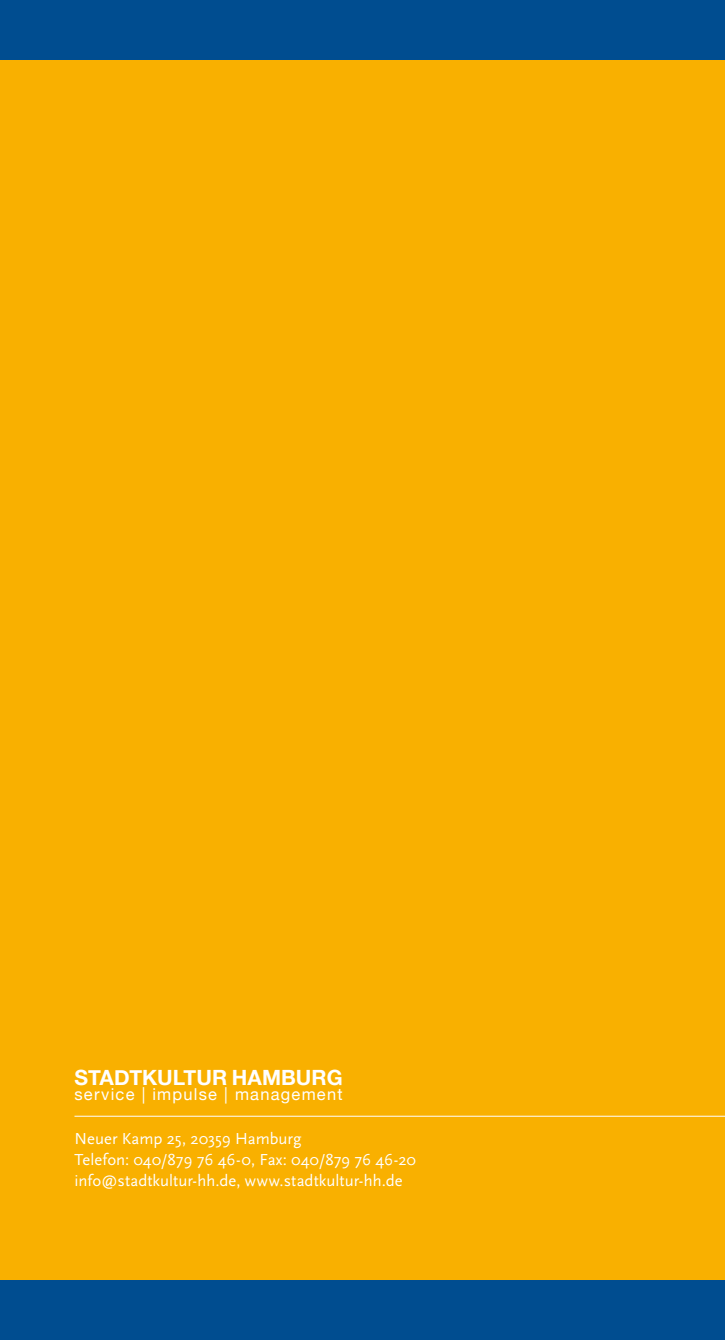
<style>
.page{position:relative;width:725px;height:1340px;background:#fff}
.page>*{position:absolute;margin:0;border:0;box-sizing:border-box;transform-origin:0 0}
.t1{font:700 21px "Helvetica Neue";color:#fff}
.t2{font:16.62px/21px "Scala Sans";color:#fff}
.t3{font:16.45px "Helvetica Neue";letter-spacing:.075em;color:#fff}
</style>
<div class="page">
<div style="left:0;top:60px;width:724px;height:1220px;background:#f9b000"></div>
<div style="left:0;top:0;width:724px;height:60px;background:#004d90"></div>
<div style="left:0;top:1280px;width:724px;height:59px;background:#004d90"></div>
<hr style="left:74px;top:1115px;width:650px;height:1px;background:#fff">
<p class="t1" style="left:74px;top:1064px;width:269px">STADTKULTUR HAMBURG</p>
<p class="t3" style="left:74px;top:1084px;width:269px">service | impulse | management</p>
<p class="t2" style="left:74px;top:1128px;width:343px">Neuer Kamp 25, 20359 Hamburg<br>Telefon: 040/879 76 46-0, Fax: 040/879 76 46-20 info@stadtkultur-hh.de, www.stadtkultur-hh.de</p>
</div>
